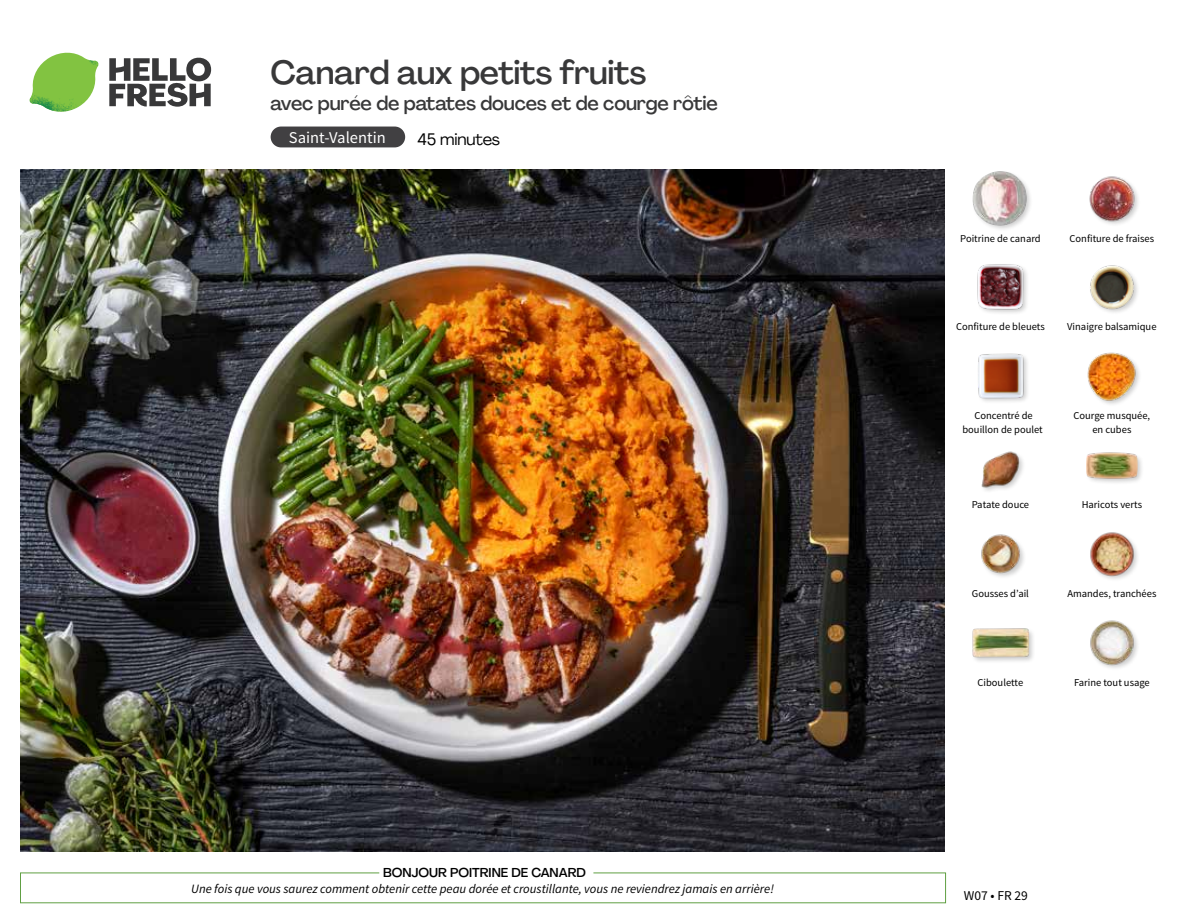
<style>
.page{position:relative;width:1188px;height:918px;background:#fff}
.page>*{position:absolute;margin:0;border:0;box-sizing:border-box;transform-origin:0 0}
.t1{font:500 33px "Agrandir";letter-spacing:-.015em;color:#383839}
.t2{font:500 19.5px "Agrandir";letter-spacing:-.01em;color:#383839}
.t3{font:16.5px "Source Sans Pro";color:#fff}
.t4{font:16.5px "Agrandir";letter-spacing:-.01em;color:#000}
.t5{font:13.5px "Source Sans Pro";color:#000}
.t6{font:italic 12.75px "Source Sans Pro";color:#000}
.t7{font:500 12.75px "Agrandir";color:#000}
.t8{font:10.5px/13.5px "Source Sans Pro";color:#000;text-align:center}
</style>
<div class="page">
<div style="left:271px;top:127px;width:134px;height:20px;background:#414042;border-radius:10px"></div>
<img style="left:1090px;top:620px;width:48px;height:48px">
<svg style="left:109px;top:57px;width:102px;height:50px"></svg>
<svg style="left:34px;top:53px;width:62px;height:40px"></svg>
<img style="left:67px;top:53px;width:32px;height:26px">
<img style="left:33px;top:75px;width:59px;height:11px">
<img style="left:29px;top:79px;width:61px;height:33px">
<img style="left:65px;top:86px;width:27px;height:25px">
<div style="left:20px;top:873px;width:926px;height:30px;border:1px solid #609f43"></div>
<div style="left:379px;top:865px;width:214px;height:15px;background:#fff"></div>
<img style="left:21px;top:170px;width:924px;height:681px">
<div style="left:972px;top:627px;width:63px;height:37px;background:#000;opacity:.2"></div>
<img style="left:972px;top:627px;width:57px;height:37px">
<img style="left:1090px;top:532px;width:48px;height:47px">
<img style="left:981px;top:534px;width:43px;height:43px">
<div style="left:1085px;top:451px;width:59px;height:34px;background:#000;opacity:.2"></div>
<img style="left:1087px;top:451px;width:50px;height:34px">
<img style="left:981px;top:451px;width:42px;height:40px">
<img style="left:1087px;top:352px;width:52px;height:52px">
<img style="left:978px;top:353px;width:50px;height:49px">
<img style="left:1090px;top:265px;width:48px;height:48px">
<img style="left:977px;top:264px;width:50px;height:49px">
<img style="left:1089px;top:176px;width:49px;height:49px">
<div style="left:972px;top:171px;width:61px;height:61px;background:#000;opacity:.2"></div>
<img style="left:972px;top:171px;width:57px;height:56px">
<h1 class="t1" style="left:271px;top:52px;width:377px">Canard aux petits fruits</h1>
<h2 class="t2" style="left:271px;top:91px;width:449px">avec purée de patates douces et de courge rôtie</h2>
<h3 class="t3" style="left:289px;top:127px;width:98px">Saint-Valentin</h3>
<h3 class="t4" style="left:418px;top:129px;width:84px">45 minutes</h3>
<p class="t7" style="left:383px;top:864px;width:204px">BONJOUR POITRINE DE CANARD</p>
<p class="t6" style="left:191px;top:881px;width:584px">Une fois que vous saurez comment obtenir cette peau dorée et croustillante, vous ne reviendrez jamais en arrière!</p>
<p class="t8" style="left:960px;top:232px;width:82px">Poitrine de canard</p>
<p class="t8" style="left:1070px;top:232px;width:86px">Confiture de fraises</p>
<p class="t8" style="left:956px;top:320px;width:90px">Confiture de bleuets</p>
<p class="t8" style="left:1067px;top:320px;width:91px">Vinaigre balsamique</p>
<p class="t8" style="left:962px;top:409px;width:82px">Concentré de bouillon de poulet</p>
<p class="t8" style="left:1074px;top:409px;width:78px">Courge musquée, en cubes</p>
<p class="t8" style="left:972px;top:498px;width:59px">Patate douce</p>
<p class="t8" style="left:1082px;top:498px;width:62px">Haricots verts</p>
<p class="t8" style="left:972px;top:587px;width:59px">Gousses d’ail</p>
<p class="t8" style="left:1067px;top:587px;width:91px">Amandes, tranchées</p>
<p class="t8" style="left:978px;top:675px;width:47px">Ciboulette</p>
<p class="t8" style="left:1074px;top:675px;width:77px">Farine tout usage</p>
<p class="t5" style="left:964px;top:888px;width:66px">W07 • FR 29</p>
</div>
